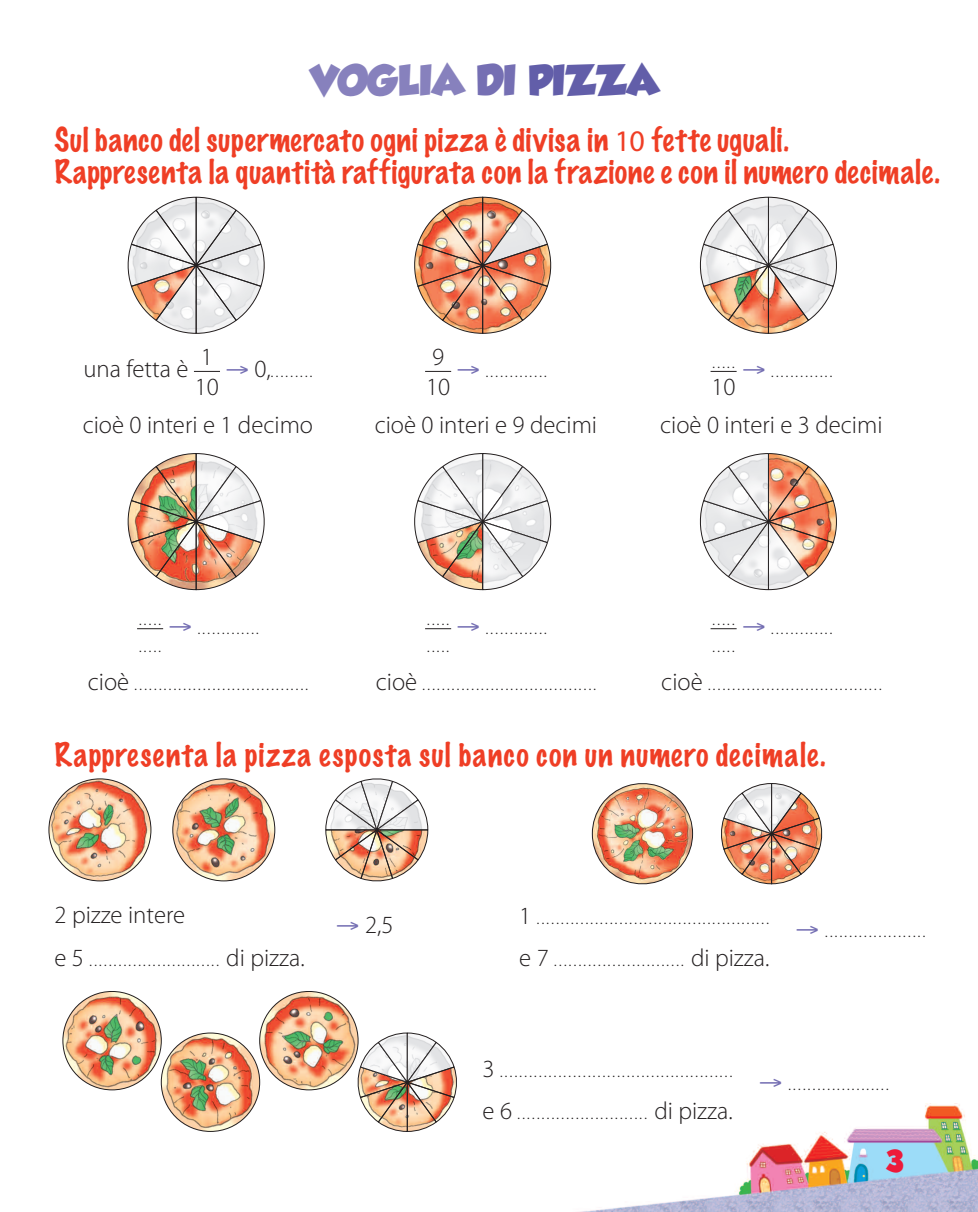
<style>
.page{position:relative;width:978px;height:1212px;background:#fff}
.page>*{position:absolute;margin:0;border:0;box-sizing:border-box;transform-origin:0 0}
.t1{font:37.5px "Brobold";color:#8781bd}
.t2{font:100 30px/31.5px "Marker Felt";letter-spacing:.025em;color:#ef3e25}
.t3{font:100 30px "Marker Felt";letter-spacing:.045em;color:#ef3e25}
.t4{font:27px "Brobold";color:#ed1a3a}
.t5{font:300 24.75px/30px "Myriad Pro";color:#231f20}
.t6{font:12px "Myriad Pro";color:#231f20}
.s1{color:#756fb3}
.s2{color:#625ea9}
.s3{font-family:"Myriad Pro";font-weight:400}
.s4{font-family:"font 00000000225 b 4376";font-size:24px;color:#756fb3}
.s5{font-weight:300;font-size:24.75px}
.s6{font-family:"font 00000000225 b 4376";font-weight:400;font-size:24px;color:#756fb3}
</style>
<div class="page">
<img style="left:579px;top:1103px;width:399px;height:109px">
<svg style="left:194px;top:371px;width:26px;height:1px"></svg>
<svg style="left:425px;top:371px;width:26px;height:1px"></svg>
<svg style="left:711px;top:371px;width:26px;height:1px"></svg>
<svg style="left:137px;top:628px;width:26px;height:1px"></svg>
<svg style="left:425px;top:628px;width:26px;height:1px"></svg>
<svg style="left:711px;top:628px;width:26px;height:1px"></svg>
<svg style="left:127px;top:196px;width:138px;height:138px"></svg>
<img style="left:414px;top:196px;width:138px;height:138px">
<svg style="left:699px;top:196px;width:138px;height:138px"></svg>
<img style="left:127px;top:453px;width:138px;height:137px">
<svg style="left:414px;top:453px;width:138px;height:137px"></svg>
<svg style="left:699px;top:453px;width:138px;height:137px"></svg>
<img style="left:63px;top:991px;width:98px;height:99px;border-radius:50%">
<img style="left:161px;top:1033px;width:99px;height:98px;border-radius:50%">
<img style="left:357px;top:1032px;width:100px;height:100px">
<img style="left:260px;top:991px;width:98px;height:99px;border-radius:50%">
<img style="left:592px;top:783px;width:101px;height:102px">
<img style="left:721px;top:783px;width:101px;height:102px">
<img style="left:49px;top:779px;width:102px;height:102px;border-radius:50%">
<img style="left:173px;top:779px;width:102px;height:102px;border-radius:50%">
<img style="left:325px;top:778px;width:104px;height:104px">
<h1 class="t1" style="left:310px;top:58px;width:350px">VOGLIA <span class="s1">DI</span> <span class="s2">PIZZA</span></h1>
<h2 class="t2" style="left:55px;top:124px;width:887px">Sul banco del supermercato ogni pizza è divisa in <span class="s3">10</span> fette uguali.<br>Rappresenta la quantità raffigurata con la frazione e con il numero decimale.</h2>
<h3 class="t5" style="left:195px;top:342px;width:26px">1<br>10</h3>
<h3 class="t5" style="left:83px;top:354px;width:107px">una fetta è</h3>
<p class="t6" style="left:225px;top:366px;width:89px"><span class="s4">Æ</span><span class="s5">0,</span>.........</p>
<h3 class="t5" style="left:83px;top:410px;width:232px">cioè 0 interi e 1 decimo</h3>
<h3 class="t5" style="left:426px;top:342px;width:26px">9<br>10</h3>
<p class="t6" style="left:457px;top:366px;width:92px"><span class="s4">Æ</span> .............</p>
<h3 class="t5" style="left:375px;top:410px;width:224px">cioè 0 interi e 9 decimi</h3>
<p class="t6" style="left:742px;top:366px;width:92px"><span class="s4">Æ</span> .............</p>
<h3 class="t5" style="left:660px;top:410px;width:224px">cioè 0 interi e 3 decimi</h3>
<p class="t6" style="left:713px;top:357px;width:24px">.....</p>
<h3 class="t5" style="left:711px;top:372px;width:26px">10</h3>
<p class="t6" style="left:169px;top:624px;width:92px"><span class="s4">Æ</span> .............</p>
<p class="t6" style="left:88px;top:679px;width:222px"><span class="s5">cioè</span> ....................................</p>
<p class="t6" style="left:139px;top:614px;width:24px">.....</p>
<p class="t6" style="left:139px;top:641px;width:24px">.....</p>
<p class="t6" style="left:457px;top:624px;width:92px"><span class="s4">Æ</span> .............</p>
<p class="t6" style="left:376px;top:679px;width:222px"><span class="s5">cioè</span> ....................................</p>
<p class="t6" style="left:427px;top:614px;width:24px">.....</p>
<p class="t6" style="left:427px;top:641px;width:24px">.....</p>
<p class="t6" style="left:742px;top:624px;width:92px"><span class="s4">Æ</span> .............</p>
<p class="t6" style="left:661px;top:679px;width:222px"><span class="s5">cioè</span> ....................................</p>
<p class="t6" style="left:713px;top:614px;width:24px">.....</p>
<p class="t6" style="left:713px;top:641px;width:24px">.....</p>
<h2 class="t3" style="left:55px;top:731px;width:773px">Rappresenta la pizza esposta sul banco con un numero decimale.</h2>
<h3 class="t5" style="left:55px;top:900px;width:132px">2 pizze intere</h3>
<p class="t6" style="left:55px;top:955px;width:252px"><span class="s5">e5</span> ........................... <span class="s5">dipizza.</span></p>
<h3 class="t5" style="left:336px;top:910px;width:59px"><span class="s6">Æ</span> 2,5</h3>
<p class="t6" style="left:519px;top:913px;width:251px"><span class="s5">1</span> ................................................</p>
<p class="t6" style="left:519px;top:956px;width:252px"><span class="s5">e7</span> ........................... <span class="s5">dipizza.</span></p>
<p class="t6" style="left:795px;top:926px;width:131px"><span class="s4">Æ</span> .....................</p>
<p class="t6" style="left:483px;top:1066px;width:251px"><span class="s5">3</span> ................................................</p>
<p class="t6" style="left:483px;top:1109px;width:252px"><span class="s5">e6</span> ........................... <span class="s5">dipizza.</span></p>
<p class="t6" style="left:759px;top:1079px;width:131px"><span class="s4">Æ</span> .....................</p>
<h3 class="t4" style="left:886px;top:1145px;width:19px">3</h3>
</div>
